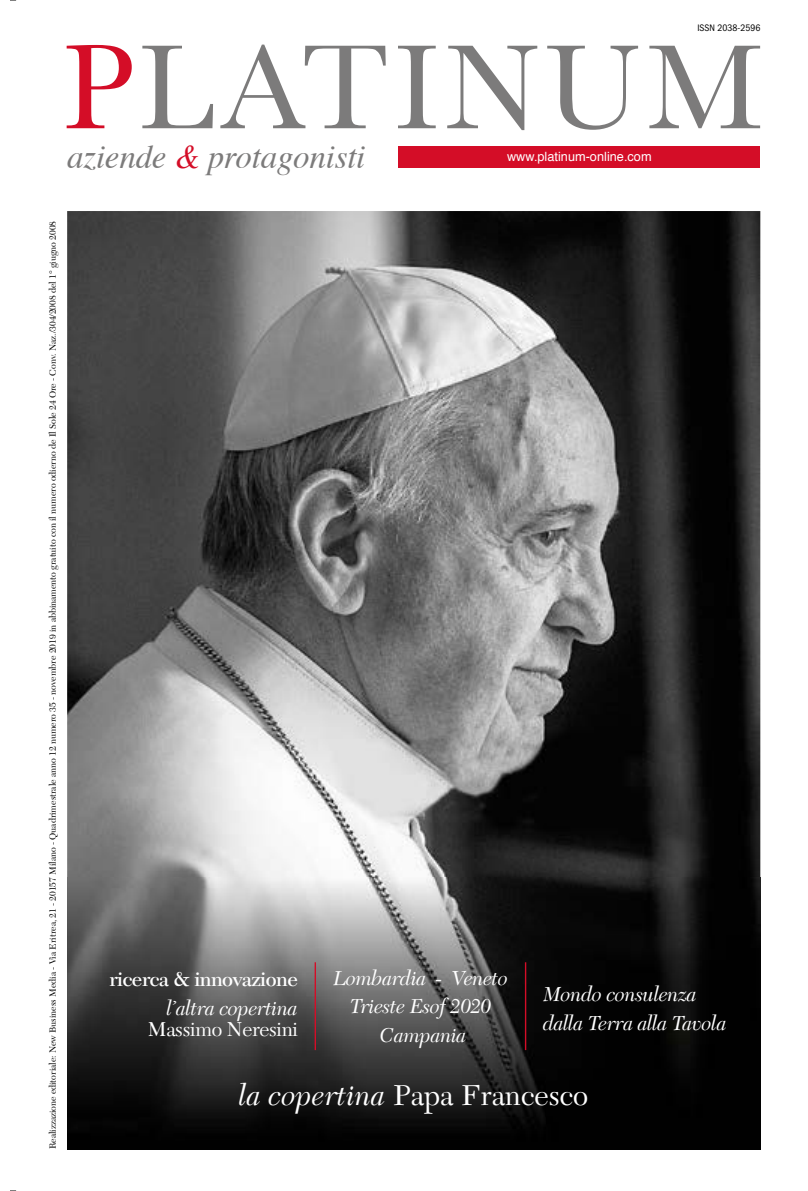
<style>
.page{position:relative;width:808px;height:1191px;background:#fff}
.page>*{position:absolute;margin:0;border:0;box-sizing:border-box;transform-origin:0 0}
.t1{font:italic 33px "Times";letter-spacing:-.005em;color:#7c7b7b}
.t2{font:30px "New Caledonia LT Std";color:#fff}
.t3{font:italic 21px/28.5px "New Caledonia LT Std";letter-spacing:-.02em;color:#fff;text-align:center}
.t4{font:600 21px "New Caledonia LT Std";letter-spacing:-.02em;color:#fff}
.t5{font:21px "New Caledonia LT Std";letter-spacing:-.02em;color:#fff}
.t6{font:12.75px "Helvetica";color:#fff}
.t7{font:condensed 9.75px "ITC Franklin Gothic Std";color:#000}
.t8{font:9.45px "New Caledonia LT Std";letter-spacing:-.005em;color:#000}
.s1{color:#d40d27}
.s2{font-style:italic}
</style>
<div class="page">
<img style="left:67px;top:211px;width:693px;height:666px">
<img style="left:67px;top:878px;width:693px;height:271px">
<hr style="left:315px;top:962px;width:1px;height:88px;background:#d40d27">
<hr style="left:525px;top:962px;width:1px;height:88px;background:#d40d27">
<div style="left:399px;top:146px;width:361px;height:22px;background:#d40d27"></div>
<svg style="left:142px;top:45px;width:618px;height:85px"></svg>
<svg style="left:67px;top:45px;width:65px;height:83px"></svg>
<p class="t7" style="left:697px;top:23px;width:64px">ISSN 2038-2596</p>
<h1 class="t1" style="left:67px;top:128px;width:300px">aziende <span class="s1">&amp;</span> protagonisti</h1>
<h3 class="t6" style="left:507px;top:147px;width:146px">www.platinum-online.com</h3>
<p class="t8" style="left:47px;top:1149px;width:930px;rotate:-90deg">Realizzazione editoriale: New Business Media - Via Eritrea, 21 - 20157 Milano - Quadrimestrale anno 12 numero 35 - novembre 2019 in abbinamento gratuito con il numero odierno de Il Sole 24 Ore - Conv. Naz./304/2008 del 1° giugno 2008</p>
<h3 class="t4" style="left:109px;top:966px;width:190px">ricerca &amp; innovazione</h3>
<h3 class="t3" style="left:167px;top:994px;width:133px">l’altra copertina</h3>
<h3 class="t5" style="left:147px;top:1016px;width:152px">Massimo Neresini</h3>
<h3 class="t3" style="left:333px;top:964px;width:176px">Lombardia - Veneto<br>Trieste Esof 2020<br>Campania</h3>
<h3 class="t3" style="left:543px;top:980px;width:185px;text-align:left">Mondo consulenza dalla Terra alla Tavola</h3>
<h2 class="t2" style="left:239px;top:1077px;width:351px"><span class="s2">la copertina</span> Papa Francesco</h2>
</div>
